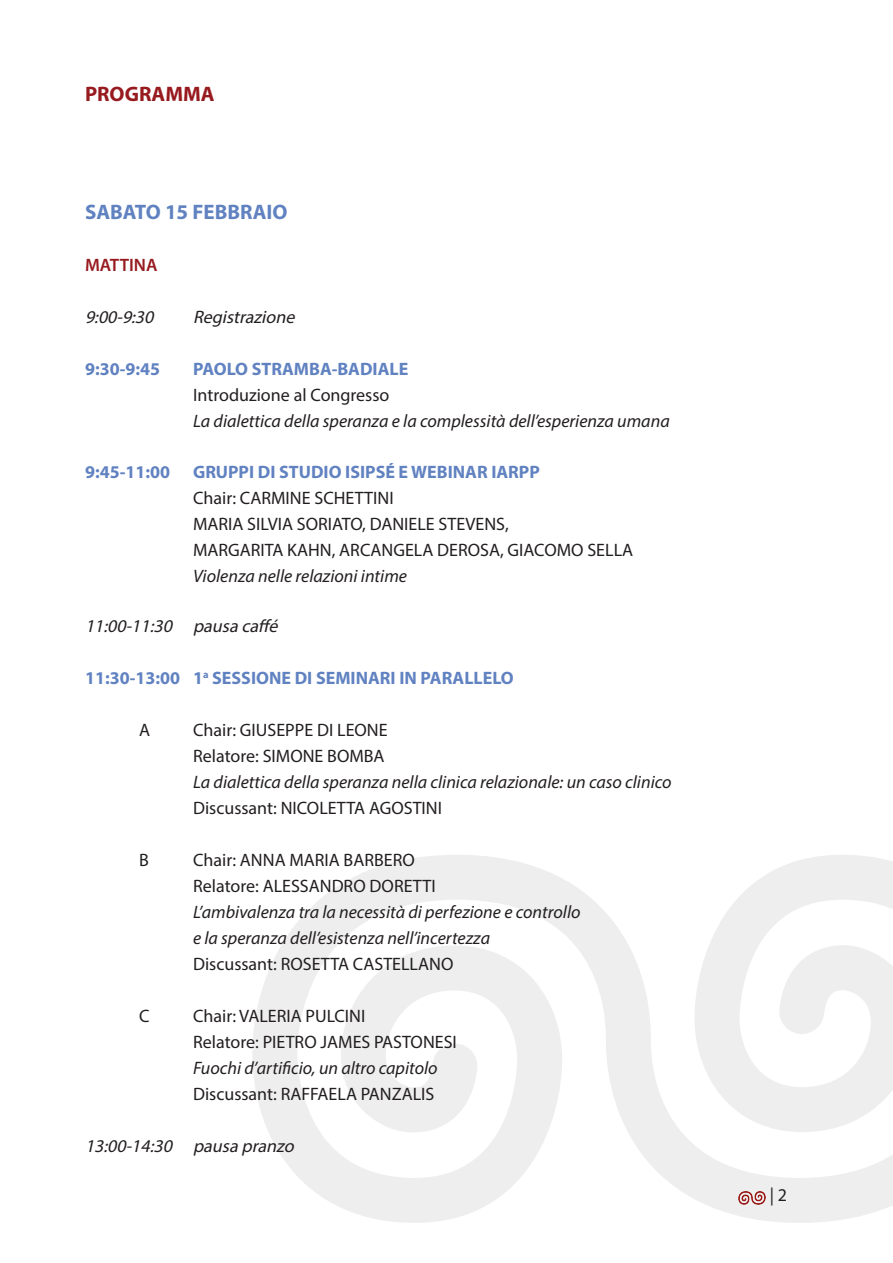
<style>
.page{position:relative;width:893px;height:1263px;background:#fff}
.page>*{position:absolute;margin:0;border:0;box-sizing:border-box;transform-origin:0 0}
.t1{font:700 21px "Myriad Pro";color:#6182c1}
.t2{font:700 21px "Myriad Pro";color:#971a1f}
.t3{font:18px "Myriad Pro";color:#231f20}
.t4{font:italic 18px "Myriad Pro";color:#231f20}
.t5{font:700 18px "Myriad Pro";color:#6182c1}
.t6{font:italic 18px "Myriad Pro";color:#231f20}
.t7{font:600 18px "Myriad Pro";color:#971a1f}
</style>
<div class="page">
<svg style="left:252px;top:855px;width:641px;height:368px"></svg>
<img style="left:739px;top:1192px;width:26px;height:13px">
<p class="t2" style="left:85px;top:80px;width:131px">PROGRAMMA</p>
<p class="t1" style="left:85px;top:198px;width:204px">SABATO 15 FEBBRAIO</p>
<p class="t7" style="left:85px;top:254px;width:74px">MATTINA</p>
<p class="t6" style="left:85px;top:306px;width:74px">9:00-9:30</p>
<p class="t6" style="left:193px;top:306px;width:107px">Registrazione</p>
<p class="t5" style="left:85px;top:357px;width:77px">9:30-9:45</p>
<p class="t5" style="left:193px;top:357px;width:217px">PAOLO STRAMBA-BADIALE</p>
<p class="t3" style="left:193px;top:384px;width:198px">Introduzione al Congresso</p>
<p class="t4" style="left:193px;top:410px;width:478px">La dialettica della speranza e la complessità dell’esperienza umana</p>
<p class="t5" style="left:85px;top:460px;width:87px">9:45-11:00</p>
<p class="t5" style="left:193px;top:460px;width:348px">GRUPPI DI STUDIO ISIPSÉ E WEBINAR IARPP</p>
<p class="t3" style="left:193px;top:486px;width:202px">Chair: CARMINE SCHETTINI</p>
<p class="t3" style="left:193px;top:512px;width:317px">MARIA SILVIA SORIATO, DANIELE STEVENS,</p>
<p class="t3" style="left:193px;top:538px;width:442px">MARGARITA KAHN, ARCANGELA DEROSA, GIACOMO SELLA</p>
<p class="t4" style="left:193px;top:564px;width:216px">Violenza nelle relazioni intime</p>
<p class="t6" style="left:85px;top:615px;width:199px">11:00-11:30 pausa caffé</p>
<p class="t5" style="left:85px;top:666px;width:430px">11:30-13:00 1<sup>a</sup> SESSIONE DI SEMINARI IN PARALLELO</p>
<p class="t3" style="left:139px;top:719px;width:13px">A</p>
<p class="t3" style="left:193px;top:719px;width:196px">Chair: GIUSEPPE DI LEONE</p>
<p class="t3" style="left:193px;top:745px;width:193px">Relatore: SIMONE BOMBA</p>
<p class="t4" style="left:193px;top:771px;width:480px">La dialettica della speranza nella clinica relazionale: un caso clinico</p>
<p class="t3" style="left:193px;top:797px;width:251px">Discussant: NICOLETTA AGOSTINI</p>
<p class="t3" style="left:139px;top:849px;width:11px">B</p>
<p class="t3" style="left:193px;top:849px;width:223px">Chair: ANNA MARIA BARBERO</p>
<p class="t3" style="left:193px;top:875px;width:244px">Relatore: ALESSANDRO DORETTI</p>
<p class="t4" style="left:193px;top:901px;width:389px">L’ambivalenza tra la necessità di perfezione e controllo</p>
<p class="t4" style="left:193px;top:927px;width:298px">e la speranza dell’esistenza nell’incertezza</p>
<p class="t3" style="left:193px;top:953px;width:262px">Discussant: ROSETTA CASTELLANO</p>
<p class="t3" style="left:139px;top:1005px;width:12px">C</p>
<p class="t3" style="left:193px;top:1005px;width:174px">Chair: VALERIA PULCINI</p>
<p class="t3" style="left:193px;top:1031px;width:265px">Relatore: PIETRO JAMES PASTONESI</p>
<p class="t4" style="left:193px;top:1057px;width:246px">Fuochi d’artificio, un altro capitolo</p>
<p class="t3" style="left:193px;top:1083px;width:243px">Discussant: RAFFAELA PANZALIS</p>
<p class="t6" style="left:85px;top:1135px;width:215px">13:00-14:30 pausa pranzo</p>
<p class="t3" style="left:770px;top:1183px;width:19px">| 2</p>
</div>
